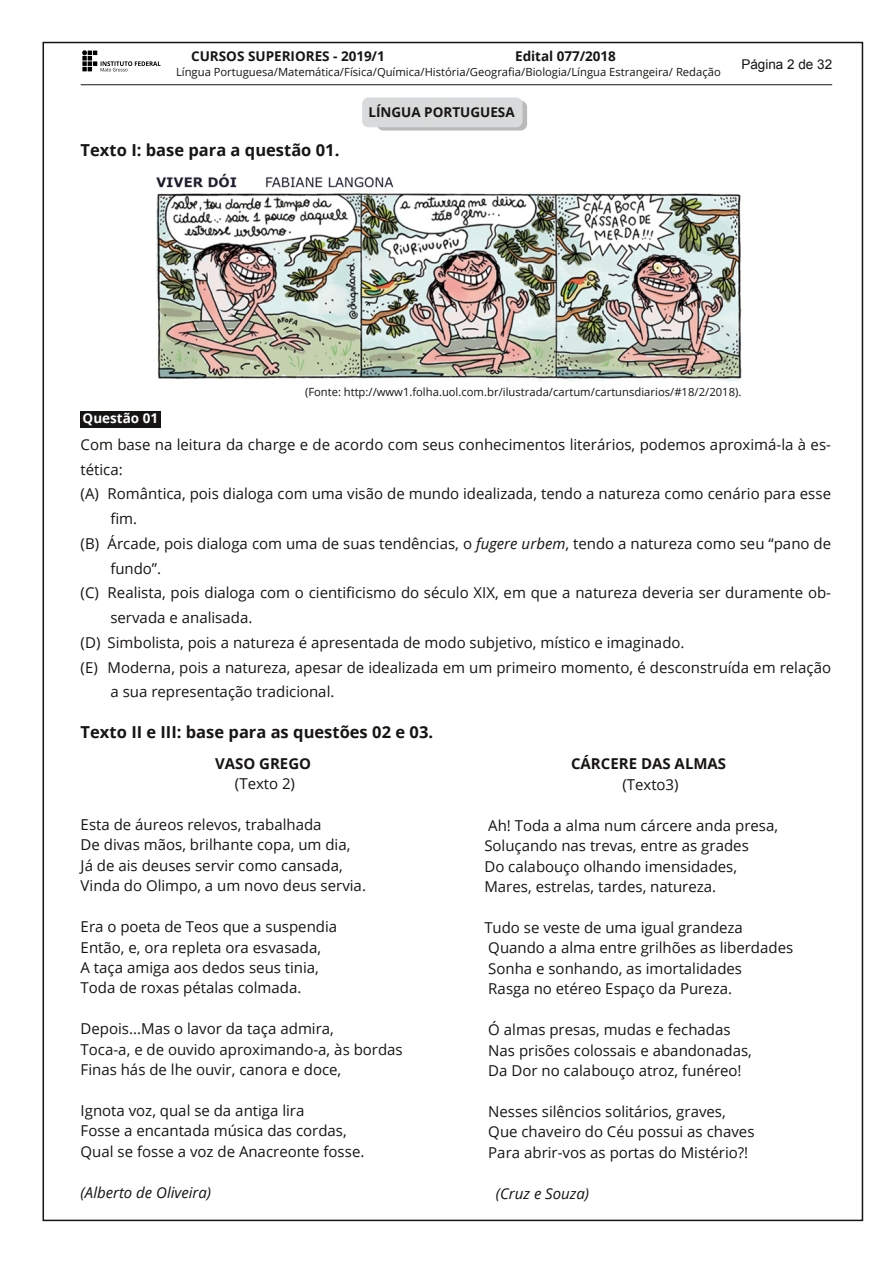
<style>
.page{position:relative;width:893px;height:1263px;background:#fff}
.page>*{position:absolute;margin:0;border:0;box-sizing:border-box;transform-origin:0 0}
.t1{font:700 16.5px "Open Sans";color:#171513}
.t2{font:15px/20.4px "Open Sans";color:#171513}
.t3{font:italic 15px "Open Sans";color:#171513}
.t4{font:700 15px "Open Sans";color:#171513}
.t5{font:700 13.5px "Open Sans";color:#171513}
.t6{font:13.5px "Arial";color:#171513}
.t7{font:700 13.5px "Open Sans";color:#fff}
.t8{font:11.25px "Open Sans";color:#171513}
.s1{font-style:italic}
</style>
<div class="page">
<hr style="left:81px;top:84px;width:751px;height:1px;background:#171513">
<img style="left:82px;top:50px;width:79px;height:22px">
<div style="left:377px;top:101px;width:150px;height:30px;background:#b9b9b8;border-radius:6px"></div>
<div style="left:362px;top:98px;width:161px;height:29px;background:#d8dadb;border-radius:6px"></div>
<div style="left:80px;top:411px;width:81px;height:17px;background:#171513"></div>
<img style="left:156px;top:173px;width:586px;height:208px">
<p class="t5" style="left:191px;top:46px;width:195px">CURSOS SUPERIORES - 2019/1</p>
<p class="t5" style="left:515px;top:46px;width:102px">Edital 077/2018</p>
<p class="t8" style="left:176px;top:64px;width:546px">Língua Portuguesa/Matemática/Física/Química/História/Geografia/Biologia/Língua Estrangeira/ Redação</p>
<p class="t5" style="left:368px;top:103px;width:148px">LÍNGUA PORTUGUESA</p>
<p class="t1" style="left:81px;top:138px;width:260px">Texto I: base para a questão 01.</p>
<p class="t6" style="left:741px;top:57px;width:92px">Página 2 de 32</p>
<p class="t8" style="left:305px;top:384px;width:438px">(Fonte: http://www1.folha.uol.com.br/ilustrada/cartum/cartunsdiarios/#18/2/2018).</p>
<p class="t2" style="left:81px;top:434px;width:752px">Com base na leitura da charge e de acordo com seus conhecimentos literários, podemos aproximá-la à es-</p>
<p class="t2" style="left:81px;top:459px;width:44px">tética:</p>
<p class="t2" style="left:81px;top:483px;width:752px">(A) Romântica, pois dialoga com uma visão de mundo idealizada, tendo a natureza como cenário para esse</p>
<p class="t2" style="left:110px;top:508px;width:28px">fim.</p>
<p class="t2" style="left:81px;top:533px;width:752px">(B) Árcade, pois dialoga com uma de suas tendências, o <span class="s1">fugere urbem</span>, tendo a natureza como seu “pano de</p>
<p class="t2" style="left:110px;top:558px;width:52px">fundo”.</p>
<p class="t2" style="left:81px;top:582px;width:752px">(C) Realista, pois dialoga com o cientificismo do século XIX, em que a natureza deveria ser duramente ob-</p>
<p class="t2" style="left:110px;top:607px;width:143px">servada e analisada.</p>
<p class="t2" style="left:81px;top:632px;width:605px">(D) Simbolista, pois a natureza é apresentada de modo subjetivo, místico e imaginado.</p>
<p class="t2" style="left:81px;top:657px;width:752px">(E) Moderna, pois a natureza, apesar de idealizada em um primeiro momento, é desconstruída em relação</p>
<p class="t2" style="left:110px;top:681px;width:226px">a sua representação tradicional.</p>
<p class="t1" style="left:81px;top:720px;width:354px">Texto II e III: base para as questões 02 e 03.</p>
<p class="t4" style="left:215px;top:753px;width:98px">VASO GREGO</p>
<p class="t2" style="left:235px;top:773px;width:62px">(Texto 2)</p>
<p class="t2" style="left:81px;top:814px;width:287px">Esta de áureos relevos, trabalhada<br>De divas mãos, brilhante copa, um dia, Já de ais deuses servir como cansada, Vinda do Olimpo, a um novo deus servia.</p>
<p class="t2" style="left:81px;top:916px;width:258px">Era o poeta de Teos que a suspendia Então, e, ora repleta ora esvasada,<br>A taça amiga aos dedos seus tinia, Toda de roxas pétalas colmada.</p>
<p class="t2" style="left:81px;top:1018px;width:324px">Depois...Mas o lavor da taça admira,<br>Toca-a, e de ouvido aproximando-a, às bordas<br>Finas hás de lhe ouvir, canora e doce,</p>
<p class="t2" style="left:81px;top:1100px;width:285px">Ignota voz, qual se da antiga lira<br>Fosse a encantada música das cordas,<br>Qual se fosse a voz de Anacreonte fosse.</p>
<p class="t3" style="left:81px;top:1182px;width:132px">(Alberto de Oliveira)</p>
<p class="t7" style="left:83px;top:408px;width:77px">Questão 01</p>
<p class="t4" style="left:571px;top:753px;width:157px">CÁRCERE DAS ALMAS</p>
<p class="t2" style="left:622px;top:774px;width:58px">(Texto3)</p>
<p class="t2" style="left:484px;top:815px;width:295px">Ah! Toda a alma num cárcere anda presa, Soluçando nas trevas, entre as grades<br>Do calabouço olhando imensidades, Mares, estrelas, tardes, natureza.</p>
<p class="t2" style="left:484px;top:917px;width:310px">Tudo se veste de uma igual grandeza Quando a alma entre grilhões as liberdades Sonha e sonhando, as imortalidades<br>Rasga no etéreo Espaço da Pureza.</p>
<p class="t2" style="left:488px;top:1019px;width:265px">Ó almas presas, mudas e fechadas<br>Nas prisões colossais e abandonadas,<br>Da Dor no calabouço atroz, funéreo!</p>
<p class="t2" style="left:488px;top:1101px;width:268px">Nesses silêncios solitários, graves,<br>Que chaveiro do Céu possui as chaves<br>Para abrir-vos as portas do Mistério?!</p>
<p class="t3" style="left:496px;top:1182px;width:95px">(Cruz e Souza)</p>
</div>
